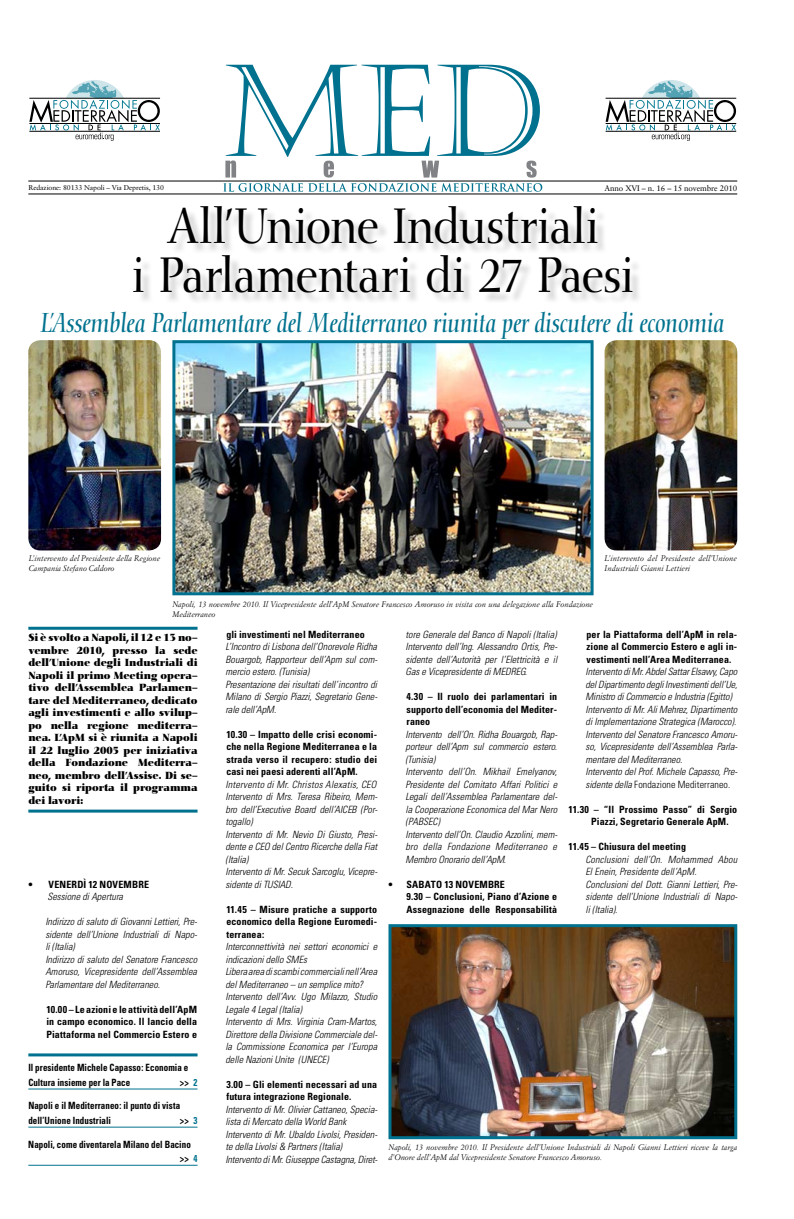
<style>
.page{position:relative;width:794px;height:1219px;background:#fff}
.page>*{position:absolute;margin:0;border:0;box-sizing:border-box;transform-origin:0 0}
.t1{font:49px/49.2px "Nofret";letter-spacing:-.01em;color:#000;text-align:center;scale:.9 1}
.t2{font:italic 27px "Nofret";color:#00728f;scale:.85 1}
.t3{font:700 10.2px/12.5px "Nofret";letter-spacing:.005em;color:#000;text-align:justify;scale:.9 1}
.t4{font:italic 300 condensed 10px/12.5px "Univers";color:#000}
.t5{font:700 condensed 10px/12.5px "Univers";letter-spacing:.005em;color:#000}
.t6{font:700 condensed 10px/14.8px "Univers";letter-spacing:.005em;color:#000;scale:.9 1}
.t7{font:italic 8px/9.6px "Simoncini Garamond";letter-spacing:-.005em;color:#000}
.t8{font:8px "Sabon";letter-spacing:-.01em;color:#000}
.t9{font:7px "Sabon";letter-spacing:-.01em;color:#000}
.s1{color:#00728f}
.s2{font-style:normal}
</style>
<div class="page">
<div style="left:135px;top:207px;width:509px;height:98px;background:#000;opacity:.2"></div>
<svg style="left:29px;top:80px;width:131px;height:61px"></svg>
<hr style="left:29px;top:123px;width:131px;height:1px;background:#000">
<svg style="left:605px;top:80px;width:131px;height:61px"></svg>
<hr style="left:605px;top:123px;width:131px;height:1px;background:#000">
<svg style="left:223px;top:65px;width:319px;height:127px"></svg>
<hr style="left:28px;top:181px;width:709px;height:1px;background:#000">
<hr style="left:28px;top:194px;width:709px;height:1px;background:#000">
<hr style="left:28px;top:1089px;width:169px;height:1px;background:#00728f">
<hr style="left:28px;top:1127px;width:169px;height:1px;background:#00728f">
<hr style="left:28px;top:1165px;width:169px;height:1px;background:#00728f">
<img style="left:176px;top:344px;width:413px;height:247px">
<div style="left:172px;top:340px;width:421px;height:255px;border:3px solid #00728f"></div>
<img style="left:392px;top:928px;width:341px;height:207px">
<div style="left:388px;top:924px;width:349px;height:215px;border:3px solid #00728f"></div>
<img style="left:604px;top:340px;width:133px;height:210px">
<img style="left:28px;top:340px;width:133px;height:210px">
<hr style="left:28px;top:1053px;width:169px;height:3px;background:#00728f">
<hr style="left:28px;top:627px;width:169px;height:3px;background:#00728f">
<hr style="left:28px;top:810px;width:169px;height:3px;background:#00728f">
<p class="t9" style="left:28px;top:184px;width:137px">Redazione: 80133 Napoli – Via Depretis, 130</p>
<p class="t8" style="left:604px;top:183px;width:134px">Anno XVI – n. 16 – 15 novembre 2010</p>
<h1 class="t1" style="left:132px;top:202px;width:559px">All’Unione Industriali<br>i Parlamentari di 27 Paesi</h1>
<h2 class="t2" style="left:41px;top:306px;width:806px">L’Assemblea Parlamentare del Mediterraneo riunita per discutere di economia</h2>
<p class="t7" style="left:29px;top:553px;width:133px">L’intervento del Presidente della Regione<br>Campania Stefano Caldoro</p>
<p class="t7" style="left:604px;top:553px;width:134px">L’intervento del Presidente dell’Unione<br>Industriali Gianni Lettieri</p>
<p class="t7" style="left:172px;top:599px;width:422px">Napoli, 13 novembre 2010. Il Vicepresidente dell’ApM Senatore Francesco Amoruso in visita con una delegazione alla Fondazione<br>Mediterraneo</p>
<p class="t3" style="left:28px;top:631px;width:189px">Si è svolto a Napoli, il 12 e 13 no&shy;vembre 2010, presso la sede dell’Unione degli Industriali di Napoli il primo Meeting opera&shy;tivo dell’Assemblea Parlamen&shy;tare del Mediterraneo, dedicato agli investimenti e allo svilup&shy;po nella regione mediterra&shy;nea. L’ApM si è riunita a Napoli il 22 luglio 2005 per iniziativa della Fondazione Mediterra&shy;neo, membro dell’Assise. Di se&shy;guito si riporta il programma dei lavori:</p>
<p class="t5" style="left:28px;top:878px;width:122px">• Venerdì 12 novembre</p>
<p class="t4" style="left:47px;top:890px;width:77px">Sessione di Apertura</p>
<p class="t4" style="left:45px;top:915px;width:153px">Indirizzo di saluto di Giovanni Lettieri, Pre&shy;sidente dell’Unione Industriali di Napo&shy;li (Italia)<br>Indirizzo di saluto del Senatore Francesco Amoruso, Vicepresidente dell’Assemblea Parlamentare del Mediterraneo.</p>
<p class="t5" style="left:46px;top:1003px;width:152px">10.00 – Le azioni e le attività dell’ApM in campo economico. Il lancio della<br>Piattaforma nel Commercio Estero e</p>
<p class="t6" style="left:28px;top:1060px;width:179px">Il presidente Michele Capasso: Economia e<br>Cultura insieme per la Pace</p>
<p class="t6" style="left:180px;top:1075px;width:21px">&gt;&gt; <span class="s1">2</span></p>
<p class="t6" style="left:28px;top:1098px;width:170px">Napoli e il Mediterraneo: il punto di vista dell’Unione Industriali</p>
<p class="t6" style="left:180px;top:1113px;width:21px">&gt;&gt; <span class="s1">3</span></p>
<p class="t6" style="left:180px;top:1136px;width:21px;text-indent:-151px">Napoli, come diventarela Milano del Bacino &gt;&gt; <span class="s1">4</span></p>
<p class="t5" style="left:226px;top:628px;width:140px">gli investimenti nel Mediterraneo</p>
<p class="t4" style="left:225px;top:640px;width:153px">L’Incontro di Lisbona dell’Onorevole Ridha Bouargob, Rapporteur dell’Apm sul com&shy;mercio estero. (Tunisia)<br>Presentazione dei risultati dell’incontro di Milano di Sergio Piazzi, Segretario Gene&shy;rale dell’ApM.</p>
<p class="t5" style="left:226px;top:728px;width:152px;text-align:justify">10.30 – Impatto delle crisi economi&shy;che nella Regione Mediterranea e la strada verso il recupero: studio dei casi nei paesi aderenti all’ApM.</p>
<p class="t4" style="left:225px;top:778px;width:153px">Intervento di Mr. Christos Alexatis, CEO<br>Intervento di Mrs. Teresa Ribeiro, Mem&shy;bro dell’Executive Board dell’AICEB (Por&shy;togallo)<br>Intervento di Mr. Nevio Di Giusto, Presi&shy;dente e CEO del Centro Ricerche della Fiat (Italia)<br>Intervento di Mr. Secuk Sarcoglu, Vicepre&shy;sidente di TUSIAD.</p>
<p class="t5" style="left:226px;top:903px;width:152px;text-align:justify">11.45 – Misure pratiche a supporto economico della Regione Euromedi&shy;terranea:</p>
<p class="t4" style="left:225px;top:940px;width:153px">Interconnettività nei settori economici e indicazioni dello SMEs<br>Libera area di scambi commerciali nell’Area del Mediterraneo – un semplice mito?<br>Intervento dell’Avv. Ugo Milazzo, Studio Legale 4 Legal (Italia)<br>Intervento di Mrs. Virginia Cram-Martos, Direttore della Divisione Commerciale del&shy;la Commissione Economica per l’Europa delle Nazioni Unite (UNECE)</p>
<p class="t5" style="left:226px;top:1078px;width:152px">3.00 – Gli elementi necessari ad una futura integrazione Regionale.</p>
<p class="t4" style="left:225px;top:1103px;width:153px">Intervento di Mr. Olivier Cattaneo, Specia&shy;lista di Mercato della World Bank Intervento di Mr. Ubaldo Livolsi, Presiden&shy;te della Livolsi &amp; Partners (Italia)<br>Intervento di Mr. Giuseppe Castagna, Diret-</p>
<p class="t4" style="left:405px;top:628px;width:153px;text-align:justify">tore Generale del Banco di Napoli (Italia)<br>Intervento dell’Ing. Alessandro Ortis, Pre&shy;sidente dell’Autorità per l’Elettricità e il Gas e Vicepresidente di MEDREG<span class="s2">.</span></p>
<p class="t5" style="left:406px;top:690px;width:152px;text-align:justify">4.30 – Il ruolo dei parlamentari in supporto dell’economia del Mediter&shy;raneo</p>
<p class="t4" style="left:405px;top:728px;width:153px">Intervento dell’On. Ridha Bouargob, Rap&shy;porteur dell’Apm sul commercio estero. (Tunisia)<br>Intervento dell’On. Mikhail Emelyanov, Presidente del Comitato Affari Politici e Legali dell’Assemblea Parlamentare del&shy;la Cooperazione Economica del Mar Nero (PABSEC)<br>Intervento dell’On. Claudio Azzolini, mem&shy;bro della Fondazione Mediterraneo e Membro Onorario dell’ApM<span class="s2">.</span></p>
<p class="t5" style="left:406px;top:878px;width:152px;text-indent:-18px">• Sabato 13 novembre<br>9.30 – Conclusioni, Piano d’Azione e<br>Assegnazione delle Responsabilità</p>
<p class="t5" style="left:586px;top:628px;width:152px;text-align:justify">per la Piattaforma dell’ApM in rela&shy;zione al Commercio Estero e agli in&shy;vestimenti nell’Area Mediterranea.</p>
<p class="t4" style="left:585px;top:665px;width:153px">Intervento di Mr. Abdel Sattar Elsawy, Capo del Dipartimento degli Investimenti dell’Ue, Ministro di Commercio e Industria (Egitto)<br>Intervento di Mr. Ali Mehrez, Dipartimento di Implementazione Strategica (Marocco).<br>Intervento del Senatore Francesco Amoru&shy;so, Vicepresidente dell’Assemblea Parla&shy;mentare del Mediterraneo.<br>Intervento del Prof. Michele Capasso, Pre&shy;sidente della <span class="s2">Fondazione Mediterraneo.</span></p>
<p class="t5" style="left:591px;top:803px;width:147px;text-indent:-23px">11.30 – “Il Prossimo Passo” di Sergio<br>Piazzi, Segretario Generale ApM.</p>
<p class="t5" style="left:568px;top:840px;width:119px">11.45 – Chiusura del meeting</p>
<p class="t4" style="left:585px;top:853px;width:153px">Conclusioni dell’On. Mohammed Abou El Enein, Presidente dell’ApM.<br>Conclusioni del Dott. Gianni Lettieri, Pre&shy;sidente dell’Unione Industriali di Napo&shy;li (Italia).</p>
<p class="t7" style="left:388px;top:1143px;width:350px">Napoli, 13 novembre 2010. Il Presidente dell’Unione Industriali di Napoli Gianni Lettieri riceve la targa d’Onore dell’ApM dal Vicepresidente Senatore Francesco Amoruso.</p>
</div>
